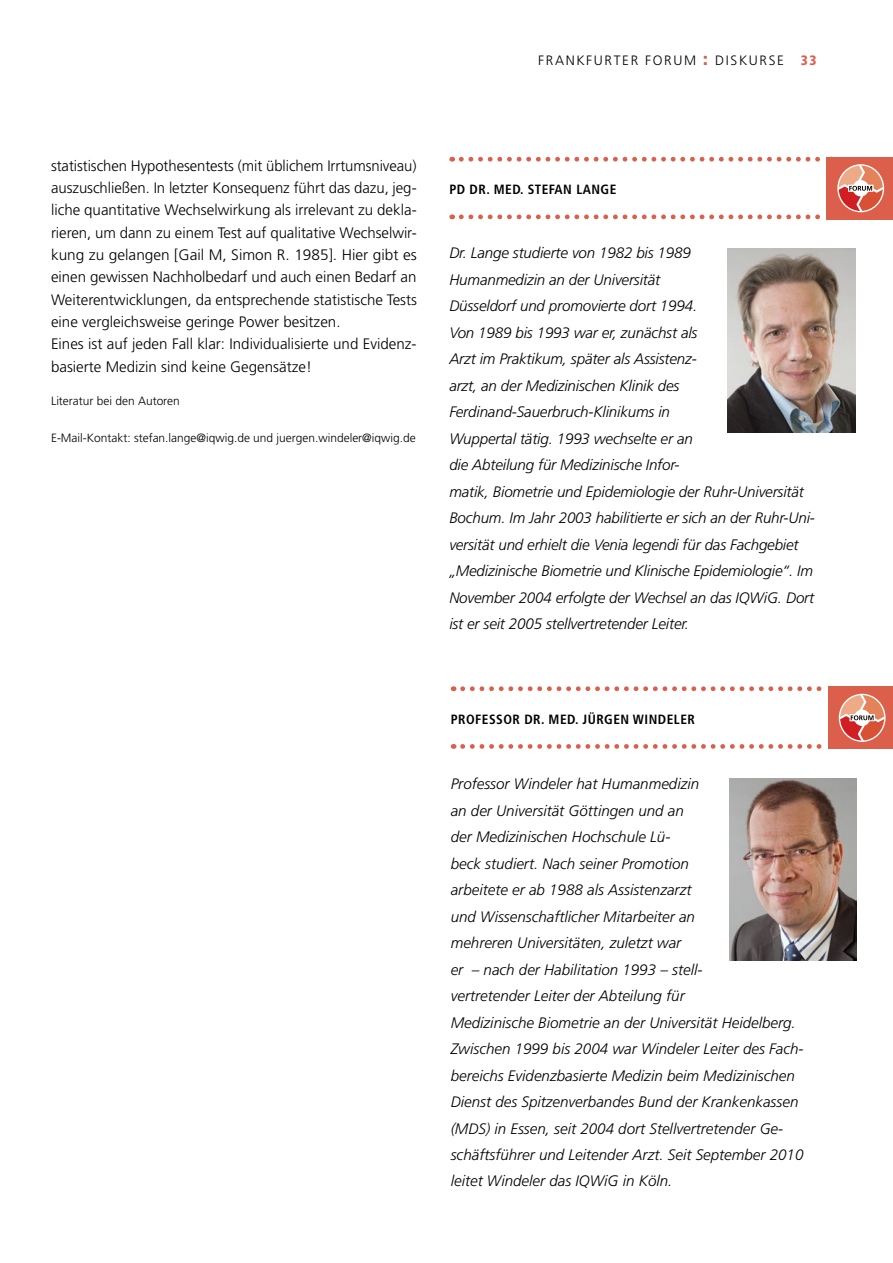
<style>
.page{position:relative;width:893px;height:1263px;background:#fff}
.page>*{position:absolute;margin:0;border:0;box-sizing:border-box;transform-origin:0 0}
.Forum_Autorenkasten{font:italic 300 15.15px/26.4px "Frutiger";color:#000}
.Forum_Grundtext_mitE{font:300 15.15px/22.4px "Frutiger";color:#000;text-align:justify}
.Forum_Grundtext_ohne{font:300 15.15px/22.4px "Frutiger";color:#000}
.t1{font:300 13.5px "Frutiger";letter-spacing:.12em;color:#000}
.Forum_Autor{font:700 condensed 13.35px "Frutiger";letter-spacing:.035em;color:#000}
.Teilnehmer{font:300 12px "Frutiger";color:#000}
.s1{font-weight:900;font-size:17.55px;color:#dc5f4b}
.s2{font-weight:900;font-stretch:condensed;color:#dc5f4b}
</style>
<div class="page">
<div style="left:827px;top:157px;width:66px;height:63px;background:#dc5f4b"></div>
<svg style="left:838px;top:166px;width:45px;height:46px"></svg>
<div style="left:837px;top:164px;width:47px;height:48px;border:1px solid #fff;border-radius:50%"></div>
<svg style="left:461px;top:157px;width:366px;height:5px"></svg>
<svg style="left:461px;top:214px;width:366px;height:5px"></svg>
<img style="left:728px;top:248px;width:127px;height:184px">
<div style="left:828px;top:686px;width:65px;height:63px;background:#dc5f4b"></div>
<svg style="left:839px;top:694px;width:46px;height:47px"></svg>
<div style="left:839px;top:694px;width:46px;height:48px;border:1px solid #fff;border-radius:50%"></div>
<svg style="left:463px;top:686px;width:359px;height:5px"></svg>
<svg style="left:463px;top:744px;width:359px;height:5px"></svg>
<img style="left:729px;top:778px;width:128px;height:182px">
<p class="t1" style="left:538px;top:53px;width:280px">FRANKFURTER FORUM <span class="s1">:</span> DISKURSE <span class="s2">33</span></p>
<p class="Forum_Grundtext_mitE" style="left:51px;top:154px;width:367px">statistischen Hypothesentests (mit üblichem Irrtumsniveau) auszuschließen. In letzter Konsequenz führt das dazu, jeg&shy;liche quantitative Wechselwirkung als irrelevant zu dekla&shy;rieren, um dann zu einem Test auf qualitative Wechselwir&shy;kung zu gelangen [Gail M, Simon R. 1985]. Hier gibt es einen gewissen Nachholbedarf und auch einen Bedarf an Weiterentwicklungen, da entsprechende statistische Tests eine vergleichsweise geringe Power besitzen.</p>
<p class="Forum_Grundtext_ohne" style="left:51px;top:333px;width:367px">Eines ist auf jeden Fall klar: Individualisierte und Evidenz&shy;basierte Medizin sind keine Gegensätze!</p>
<p class="Teilnehmer" style="left:51px;top:394px;width:130px">Literatur bei den Autoren</p>
<p class="Teilnehmer" style="left:51px;top:431px;width:366px">E-Mail-Kontakt: stefan.lange@iqwig.de und juergen.windeler@iqwig.de</p>
<p class="Forum_Autor" style="left:449px;top:181px;width:169px">PD DR. MED. STEFAN LANGE</p>
<p class="Forum_Autorenkasten" style="left:449px;top:240px;width:367px">Dr. Lange studierte von 1982 bis 1989<br>Humanmedizin an der Universität<br>Düsseldorf und promovierte dort 1994.<br>Von 1989 bis 1993 war er, zunächst als<br>Arzt im Praktikum, später als Assistenz-<br>arzt, an der Medizinischen Klinik des Ferdinand-Sauerbruch-Klinikums in<br>Wuppertal tätig. 1993 wechselte er an<br>die Abteilung für Medizinische Infor-<br>matik, Biometrie und Epidemiologie der Ruhr-Universität Bochum. Im Jahr 2003 habilitierte er sich an der Ruhr-Uni&shy;versität und erhielt die Venia legendi für das Fachgebiet „Medizinische Biometrie und Klinische Epidemiologie“. Im November 2004 erfolgte der Wechsel an das IQWiG. Dort ist er seit 2005 stellvertretender Leiter.</p>
<p class="Forum_Autor" style="left:451px;top:711px;width:246px">PROFESSOR DR. MED. JÜRGEN WINDELER</p>
<p class="Forum_Autorenkasten" style="left:451px;top:771px;width:354px">Professor Windeler hat Humanmedizin<br>an der Universität Göttingen und an<br>der Medizinischen Hochschule Lü-<br>beck studiert. Nach seiner Promotion<br>arbeitete er ab 1988 als Assistenzarzt<br>und Wissenschaftlicher Mitarbeiter an<br>mehreren Universitäten, zuletzt war<br>er – nach der Habilitation 1993 – stell-<br>vertretender Leiter der Abteilung für<br>Medizinische Biometrie an der Universität Heidelberg.<br>Zwischen 1999 bis 2004 war Windeler Leiter des Fach&shy;bereichs Evidenzbasierte Medizin beim Medizinischen Dienst des Spitzenverbandes Bund der Krankenkassen (MDS) in Essen, seit 2004 dort Stellvertretender Ge&shy;schäftsführer und Leitender Arzt. Seit September 2010 leitet Windeler das IQWiG in Köln.</p>
</div>
